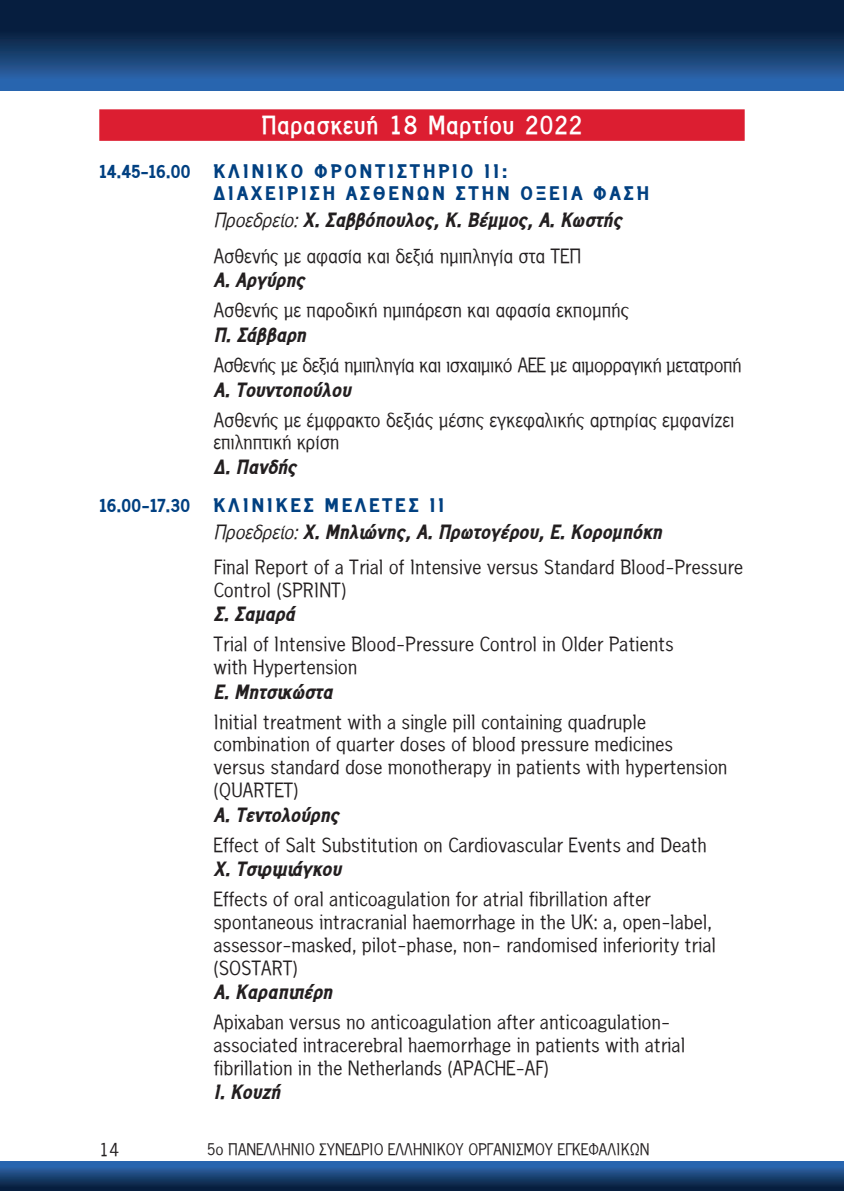
<style>
.page{position:relative;width:844px;height:1191px;background:#fff}
.page>*{position:absolute;margin:0;border:0;box-sizing:border-box;transform-origin:0 0}
.t1{font:700 24.5px "PF Panel";letter-spacing:.025em;color:#fff}
.t2{font:19.25px/22.8px "PF Panel";color:#231f20}
.t3{font:italic 900 19.25px "PF Panel";color:#231f20}
.t4{font:19.25px "PF Panel";letter-spacing:-.02em;color:#231f20}
.t5{font:900 18.38px "PF Panel";letter-spacing:.125em;color:#014081;scale:1.1 1}
.t6{font:900 17.5px "PF Panel";color:#014081}
.t7{font:17.5px "PF Panel";color:#231f20}
.t8{font:15.75px "PF Panel";color:#231f20}
.s1{font-size:18.38px}
.s2{font-style:italic}
.s3{font-weight:900;font-style:italic}
</style>
<div class="page">
<svg style="left:0;top:0;width:843px;height:91px;background:#143968"></svg>
<div style="left:0;top:1161px;width:843px;height:30px;background:linear-gradient(to bottom,#3171bf,#061a36)"></div>
<div style="left:99px;top:109px;width:645px;height:32px;background:#dc1e31"></div>
<p class="t1" style="left:261px;top:112px;width:322px">Παρασκευή 18 Μαρτίου 2022</p>
<p class="t6" style="left:99px;top:161px;width:157px">14.45-16.00 <span class="s1">Κλινικό</span></p>
<p class="t5" style="left:314px;top:160px;width:14px">φρον</p>
<p class="t5" style="left:375px;top:160px;width:56px">τιστήριο</p>
<p class="t5" style="left:484px;top:160px;width:23px">ΙΙ:</p>
<p class="t5" style="left:213px;top:183px;width:70px">Διαχείριση</p>
<p class="t5" style="left:346px;top:183px;width:137px">ασθενών στην</p>
<p class="t5" style="left:520px;top:183px;width:78px">οξεία φάση</p>
<p class="t2" style="left:213px;top:203px;width:409px;line-height:35.2px"><span class="s2">Προεδρείο:</span> <span class="s3">Χ. Σαββόπουλος, Κ. Βέμμος, Α. Κωστής<br></span>Ασθενής με αφασία και δεξιά ημιπληγία στα ΤΕΠ</p>
<p class="t3" style="left:213px;top:269px;width:93px">Α. Αργύρης</p>
<p class="t2" style="left:213px;top:299px;width:417px">Ασθενής με παροδική ημιπάρεση και αφασία εκπομπής</p>
<p class="t3" style="left:213px;top:324px;width:94px">Π. Σάββαρη</p>
<p class="t4" style="left:213px;top:355px;width:529px">Ασθενής με δεξιά ημιπληγία και ισχαιμικό ΑΕΕ με αιμορραγική μετατροπή</p>
<p class="t3" style="left:213px;top:378px;width:139px">Α. Τουντοπούλου</p>
<p class="t2" style="left:213px;top:409px;width:522px">Ασθενής με έμφρακτο δεξιάς μέσης εγκεφαλικής αρτηρίας εμφανίζει επιληπτική κρίση</p>
<p class="t3" style="left:213px;top:456px;width:84px">Δ. Πανδής</p>
<p class="t6" style="left:99px;top:495px;width:156px">16.00-17.30 <span class="s1">Κλινικές</span></p>
<p class="t5" style="left:324px;top:494px;width:110px">μελέτες ΙΙ</p>
<p class="t2" style="left:213px;top:514px;width:531px;line-height:35.2px"><span class="s2">Προεδρείο:</span> <span class="s3">Χ. Μηλιώνης, Α. Πρωτογέρου, Ε. Κορομπόκη<br></span>Final Report of a Trial of Intensive versus Standard Blood-Pressure</p>
<p class="t2" style="left:213px;top:578px;width:134px">Control (SPRINT)</p>
<p class="t3" style="left:213px;top:603px;width:83px">Σ. Σαμαρά</p>
<p class="t2" style="left:213px;top:633px;width:461px">Trial of Intensive Blood-Pressure Control in Older Patients with Hypertension</p>
<p class="t3" style="left:213px;top:680px;width:121px">Ε. Μητσικώστα</p>
<p class="t2" style="left:213px;top:710px;width:515px">Initial treatment with a single pill containing quadruple combination of quarter doses of blood pressure medicines versus standard dose monotherapy in patients with hypertension (QUARTET)</p>
<p class="t3" style="left:213px;top:803px;width:127px">Α. Τεντολούρης</p>
<p class="t2" style="left:213px;top:833px;width:494px">Effect of Salt Substitution on Cardiovascular Events and Death</p>
<p class="t3" style="left:213px;top:858px;width:129px">Χ. Τσιριμιάγκου</p>
<p class="t2" style="left:213px;top:888px;width:504px">Effects of oral anticoagulation for atrial fibrillation after spontaneous intracranial haemorrhage in the UK: a, open-label, assessor-masked, pilot-phase, non- randomised inferiority trial (SOSTART)</p>
<p class="t3" style="left:213px;top:981px;width:120px">Α. Καραπιπέρη</p>
<p class="t2" style="left:213px;top:1011px;width:473px">Apixaban versus no anticoagulation after anticoagulation&shy;associated intracerebral haemorrhage in patients with atrial fibrillation in the Netherlands (APACHE-AF)</p>
<p class="t3" style="left:213px;top:1081px;width:68px">Ι. Κουζή</p>
<p class="t7" style="left:99px;top:1140px;width:21px">14</p>
<p class="t8" style="left:207px;top:1140px;width:444px">5o ΠΑΝΕΛΛΗΝΙΟ ΣΥΝΕΔΡΙΟ ΕΛΛΗΝΙΚΟΥ ΟΡΓΑΝΙΣΜΟΥ ΕΓΚΕΦΑΛΙΚΩΝ</p>
</div>
